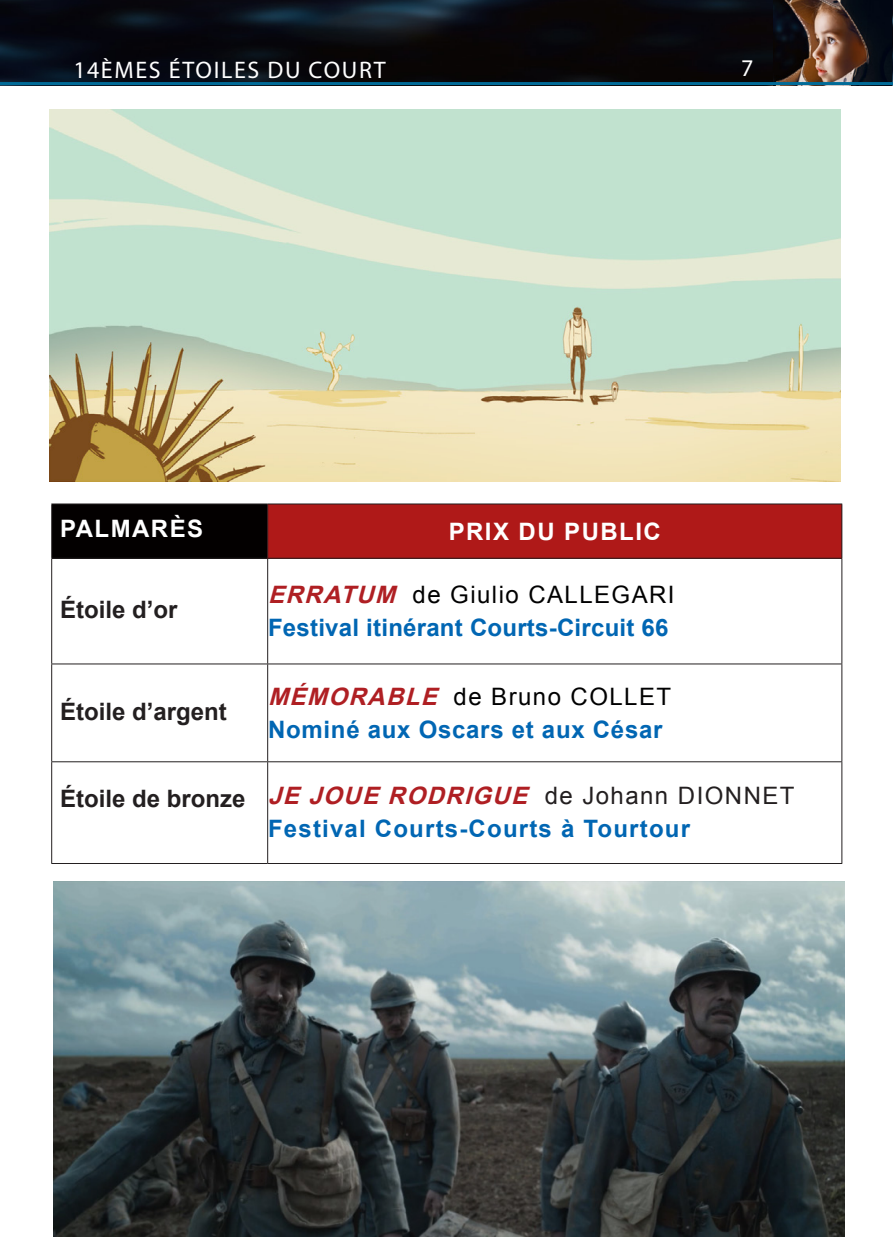
<style>
.page{position:relative;width:893px;height:1259px;background:#fff}
.page>*{position:absolute;margin:0;border:0;box-sizing:border-box;transform-origin:0 0}
.PA_Corps_Article_page{font:24px "Arial";letter-spacing:.06em;color:#000001}
.PA_Corps_Article_page-2{font:700 24px "Arial";color:#231f20}
.PA_Corps_Article_page-3{font:700 24px "Arial";letter-spacing:.01em;color:#0166b3}
.PA_Corps_Article_page-4{font:700 24px "Arial";letter-spacing:.05em;color:#0166b3}
.PA_Corps_Article_page-5{font:24px "Arial";letter-spacing:.06em;color:#231f20}
.PA_Corps_Article_page-6{font:700 24px "Arial";letter-spacing:.03em;color:#0166b3}
.t1{font:24px "Myriad Pro";letter-spacing:.07em;color:#fff}
.PA_Corps_Article_page-7{font:700 24px "Arial";letter-spacing:.06em;color:#fff}
.s1{font-weight:700;font-style:italic;color:#af1f23}
</style>
<div class="page">
<img style="left:0;top:0;width:893px;height:82px">
<hr style="left:0;top:82px;width:893px;height:3px;background:#006b98">
<img style="left:53px;top:881px;width:791px;height:355px">
<img style="left:50px;top:110px;width:790px;height:371px">
<div style="left:52px;top:504px;width:216px;height:54px;background:#030000"></div>
<div style="left:268px;top:504px;width:574px;height:54px;background:#af1918"></div>
<hr style="left:51px;top:503px;width:217px;height:1px;background:#231f20">
<hr style="left:51px;top:504px;width:1px;height:54px;background:#231f20">
<hr style="left:268px;top:503px;width:574px;height:1px;background:#231f20">
<hr style="left:267px;top:504px;width:1px;height:54px;background:#231f20">
<hr style="left:841px;top:504px;width:1px;height:54px;background:#231f20">
<hr style="left:51px;top:558px;width:217px;height:1px;background:#231f20">
<hr style="left:51px;top:558px;width:1px;height:105px;background:#231f20">
<hr style="left:268px;top:558px;width:574px;height:1px;background:#231f20">
<hr style="left:267px;top:558px;width:1px;height:105px;background:#231f20">
<hr style="left:841px;top:558px;width:1px;height:105px;background:#231f20">
<hr style="left:51px;top:663px;width:217px;height:1px;background:#231f20">
<hr style="left:51px;top:664px;width:1px;height:97px;background:#231f20">
<hr style="left:268px;top:663px;width:574px;height:1px;background:#231f20">
<hr style="left:267px;top:664px;width:1px;height:97px;background:#231f20">
<hr style="left:841px;top:664px;width:1px;height:97px;background:#231f20">
<hr style="left:51px;top:761px;width:217px;height:1px;background:#231f20">
<hr style="left:51px;top:762px;width:1px;height:101px;background:#231f20">
<hr style="left:268px;top:761px;width:574px;height:1px;background:#231f20">
<hr style="left:267px;top:762px;width:1px;height:101px;background:#231f20">
<hr style="left:841px;top:762px;width:1px;height:101px;background:#231f20">
<hr style="left:51px;top:863px;width:217px;height:1px;background:#231f20">
<hr style="left:268px;top:863px;width:574px;height:1px;background:#231f20">
<p class="t1" style="left:74px;top:55px;width:314px">14ÈMES ÉTOILES DU COURT</p>
<p class="t1" style="left:741px;top:53px;width:14px">7</p>
<p class="PA_Corps_Article_page-7" style="left:60px;top:513px;width:144px">PALMARÈS</p>
<p class="PA_Corps_Article_page-7" style="left:449px;top:516px;width:214px">PRIX DU PUBLIC</p>
<p class="PA_Corps_Article_page-2" style="left:60px;top:594px;width:119px">Étoile d’or</p>
<p class="PA_Corps_Article_page-2" style="left:60px;top:696px;width:168px">Étoile d’argent</p>
<p class="PA_Corps_Article_page" style="left:268px;top:579px;width:408px"><span class="s1">ERRATUM</span> de Giulio CALLEGARI</p>
<p class="PA_Corps_Article_page-3" style="left:268px;top:612px;width:402px">Festival itinérant Courts-Circuit 66</p>
<p class="PA_Corps_Article_page" style="left:268px;top:681px;width:405px"><span class="s1">MÉMORABLE</span> de Bruno COLLET</p>
<p class="PA_Corps_Article_page-6" style="left:268px;top:714px;width:396px">Nominé aux Oscars et aux César</p>
<p class="PA_Corps_Article_page-2" style="left:60px;top:783px;width:187px">Étoile de bronze</p>
<p class="PA_Corps_Article_page-5" style="left:268px;top:780px;width:528px"><span class="s1">JE JOUE RODRIGUE</span> de Johann DIONNET</p>
<p class="PA_Corps_Article_page-4" style="left:268px;top:813px;width:423px">Festival Courts-Courts à Tourtour</p>
</div>
